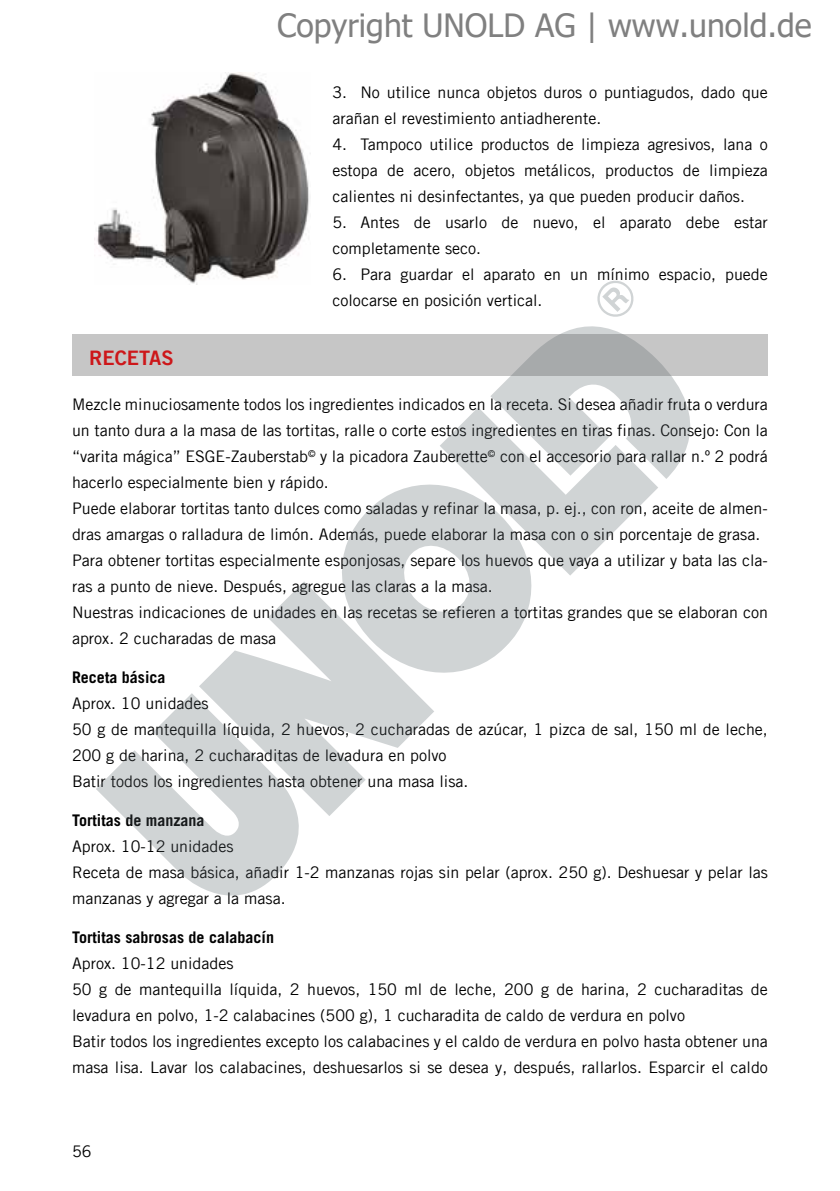
<style>
.page{position:relative;width:840px;height:1191px;background:#fff}
.page>*{position:absolute;margin:0;border:0;box-sizing:border-box;transform-origin:0 0}
.t1{font:32px "Tahoma";color:#808080}
.t2{font:20px "Trade Gothic LT Com Bd 2";color:#cd171a}
.t3{font:16px/26px "Trade Gothic LT Com";color:#000}
.t4{font:700 16px "Trade Gothic LT Com";color:#000}
</style>
<div class="page">
<div style="left:72px;top:334px;width:695px;height:42px;background:#c6c6c6"></div>
<img style="left:94px;top:72px;width:215px;height:213px">
<svg style="left:530px;top:326px;width:161px;height:153px"></svg>
<svg style="left:440px;top:357px;width:218px;height:219px;fill:#d0d4d5"></svg>
<svg style="left:342px;top:447px;width:226px;height:226px;fill:#d0d4d5"></svg>
<svg style="left:199px;top:581px;width:235px;height:235px;fill:#d0d4d5"></svg>
<svg style="left:96px;top:690px;width:231px;height:206px;fill:#d0d4d5"></svg>
<svg style="left:597px;top:280px;width:37px;height:37px"></svg>
<h1 class="t1" style="left:277px;top:4px;width:535px">Copyright UNOLD AG | www.unold.de</h1>
<p class="t3" style="left:332px;top:79px;width:436px">3. No utilice nunca objetos duros o puntiagudos, dado que arañan el revestimiento antiadherente.</p>
<p class="t3" style="left:332px;top:131px;width:436px;text-align:justify">4. Tampoco utilice productos de limpieza agresivos, lana o estopa de acero, objetos metálicos, productos de limpieza calientes ni desinfectantes, ya que pueden producir daños.</p>
<p class="t3" style="left:332px;top:209px;width:436px">5. Antes de usarlo de nuevo, el aparato debe estar completamente seco.</p>
<p class="t3" style="left:332px;top:261px;width:436px">6. Para guardar el aparato en un mínimo espacio, puede colocarse en posición vertical.</p>
<p class="t2" style="left:89px;top:346px;width:86px">RECETAS</p>
<p class="t3" style="left:72px;top:391px;width:697px">Mezcle minuciosamente todos los ingredientes indicados en la receta. Si desea añadir fruta o verdura un tanto dura a la masa de las tortitas, ralle o corte estos ingredientes en tiras finas. Consejo: Con la “varita mágica” ESGE-Zauberstab<sup>©</sup> y la picadora Zauberette<sup>©</sup> con el accesorio para rallar n.º 2 podrá hacerlo especialmente bien y rápido.<br>Puede elaborar tortitas tanto dulces como saladas y refinar la masa, p. ej., con ron, aceite de almen&shy;dras amargas o ralladura de limón. Además, puede elaborar la masa con o sin porcentaje de grasa.<br>Para obtener tortitas especialmente esponjosas, separe los huevos que vaya a utilizar y bata las cla&shy;ras a punto de nieve. Después, agregue las claras a la masa.<br>Nuestras indicaciones de unidades en las recetas se refieren a tortitas grandes que se elaboran con aprox. 2 cucharadas de masa</p>
<p class="t4" style="left:72px;top:667px;width:95px">Receta básica</p>
<p class="t3" style="left:72px;top:690px;width:696px">Aprox. 10 unidades<br>50 g de mantequilla líquida, 2 huevos, 2 cucharadas de azúcar, 1 pizca de sal, 150 ml de leche, 200 g de harina, 2 cucharaditas de levadura en polvo<br>Batir todos los ingredientes hasta obtener una masa lisa.</p>
<p class="t4" style="left:72px;top:810px;width:134px">Tortitas de manzana</p>
<p class="t3" style="left:72px;top:833px;width:697px">Aprox. 10-12 unidades<br>Receta de masa básica, añadir 1-2 manzanas rojas sin pelar (aprox. 250 g). Deshuesar y pelar las manzanas y agregar a la masa.</p>
<p class="t4" style="left:72px;top:927px;width:203px">Tortitas sabrosas de calabacín</p>
<p class="t3" style="left:72px;top:950px;width:697px">Aprox. 10-12 unidades<br>50 g de mantequilla líquida, 2 huevos, 150 ml de leche, 200 g de harina, 2 cucharaditas de levadura en polvo, 1-2 calabacines (500 g), 1 cucharadita de caldo de verdura en polvo<br>Batir todos los ingredientes excepto los calabacines y el caldo de verdura en polvo hasta obtener una masa lisa. Lavar los calabacines, deshuesarlos si se desea y, después, rallarlos. Esparcir el caldo</p>
<p class="t3" style="left:72px;top:1137px;width:21px">56</p>
</div>
